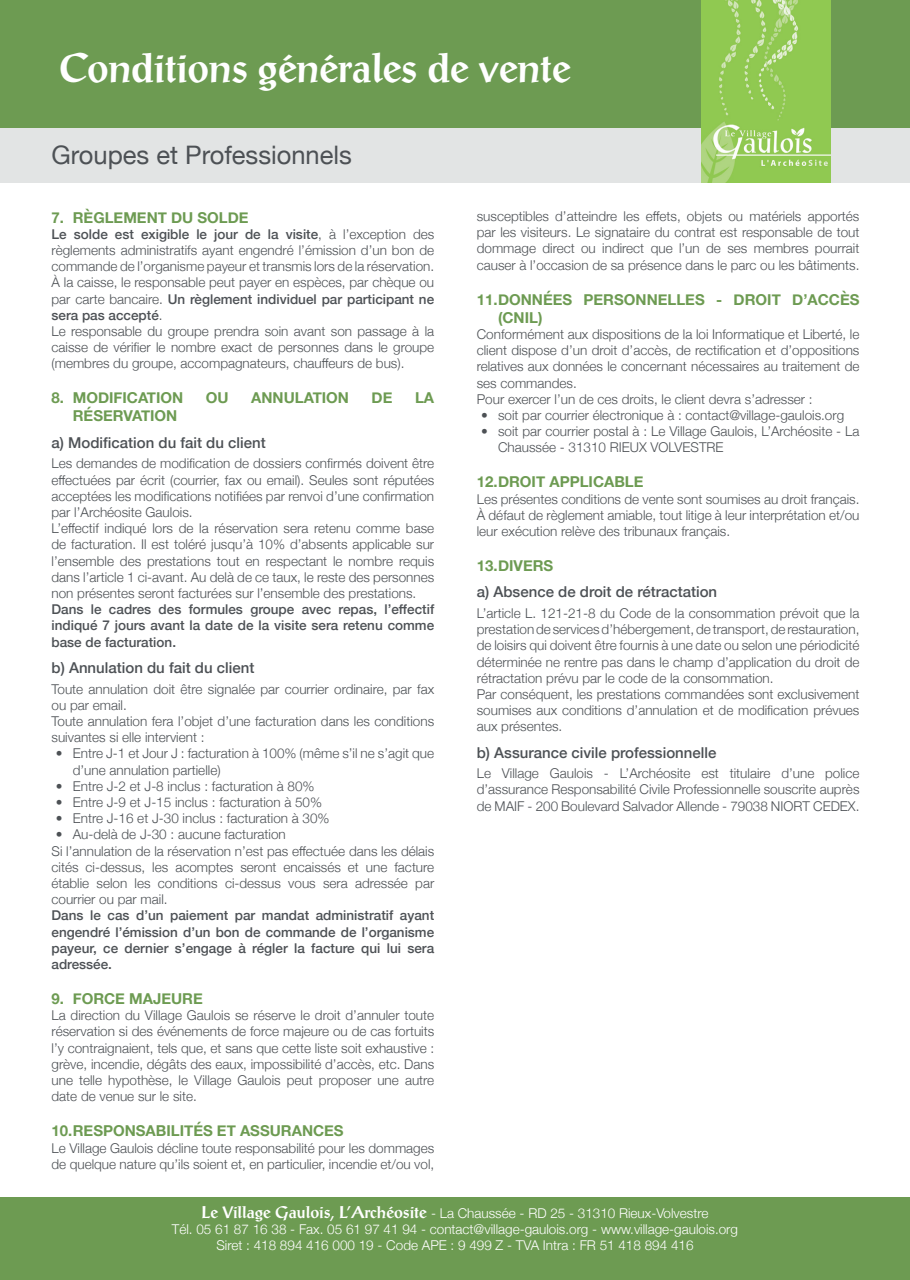
<style>
.page{position:relative;width:910px;height:1280px;background:#fff}
.page>*{position:absolute;margin:0;border:0;box-sizing:border-box;transform-origin:0 0}
.t1{font:500 40.5px "Post Antiqua BE";color:#fff}
.t2{font:25.5px "Helvetica Neue";color:#4d5155}
.t3{font:700 15px "Helvetica Neue";color:#6d9b52}
.t4{font:500 15px "Helvetica Neue";color:#4d5155}
.t5{font:300 13.5px/16.2px "Helvetica Neue";color:#4d5155}
.t6{font:500 13.5px/16.2px "Helvetica Neue";color:#4d5155;text-align:justify}
.t7{font:300 13.5px/16.2px "Helvetica Neue";color:#fff;text-align:center}
.s1{font-weight:500}
.s2{font-family:"Post Antiqua";font-weight:700;font-size:16.5px}
</style>
<div class="page">
<div style="left:0;top:127px;width:910px;height:55px;background:#e2e4e4"></div>
<div style="left:0;top:0;width:910px;height:127px;background:#6d9b52"></div>
<img style="left:702px;top:0;width:128px;height:182px">
<div style="left:0;top:1197px;width:910px;height:83px;background:#6d9b52"></div>
<h1 class="t1" style="left:60px;top:44px;width:513px">Conditions générales de vente</h1>
<h2 class="t2" style="left:52px;top:137px;width:302px">Groupes et Professionnels</h2>
<p class="t3" style="left:52px;top:206px;width:65px">7. RÈGLEMENT</p>
<p class="t3" style="left:171px;top:206px;width:38px">DU SOLDE</p>
<p class="t5" style="left:52px;top:225px;width:384px"><span class="s1">Le solde est exigible le jour de la visite</span>, à l’exception des règlements administratifs ayant engendré l’émission d’un bon de commande de l’organisme payeur et transmis lors de la réservation.<br>À la caisse, le responsable peut payer en espèces, par chèque ou par carte bancaire. <span class="s1">Un règlement individuel par participant ne sera pas accepté</span>.<br>Le responsable du groupe prendra soin avant son passage à la caisse de vérifier le nombre exact de personnes dans le groupe (membres du groupe, accompagnateurs, chauffeurs de bus).</p>
<p class="t3" style="left:52px;top:386px;width:133px">8. MODIFICATION</p>
<p class="t3" style="left:206px;top:386px;width:24px">OU</p>
<p class="t3" style="left:251px;top:386px;width:99px">ANNULATION</p>
<p class="t3" style="left:372px;top:386px;width:22px">DE</p>
<p class="t3" style="left:415px;top:386px;width:21px">LA</p>
<p class="t3" style="left:73px;top:404px;width:106px">RÉSERVATION</p>
<p class="t4" style="left:52px;top:431px;width:216px">a) Modification du fait du client</p>
<p class="t5" style="left:52px;top:454px;width:384px">Les demandes de modification de dossiers confirmés doivent être effectuées par écrit (courrier, fax ou email). Seules sont réputées acceptées les modifications notifiées par renvoi d’une confirmation par l’Archéosite Gaulois.<br>L’effectif indiqué lors de la réservation sera retenu comme base de facturation. Il est toléré jusqu’à 10% d’absents applicable sur l’ensemble des prestations tout en respectant le nombre requis dans l’article 1 ci-avant. Au delà de ce taux, le reste des personnes non présentes seront facturées sur l’ensemble des prestations.</p>
<p class="t6" style="left:52px;top:600px;width:384px">Dans le cadres des formules groupe avec repas, l’effectif indiqué 7 jours avant la date de la visite sera retenu comme base de facturation.</p>
<p class="t4" style="left:52px;top:656px;width:204px">b) Annulation du fait du client</p>
<p class="t5" style="left:52px;top:680px;width:384px">Toute annulation doit être signalée par courrier ordinaire, par fax ou par email.<br>Toute annulation fera l’objet d’une facturation dans les conditions suivantes si elle intervient :</p>
<p class="t5" style="left:73px;top:744px;width:363px;text-indent:-17px">• Entre J-1 et Jour J : facturation à 100% (même s’il ne s’agit que d’une annulation partielle)</p>
<p class="t5" style="left:56px;top:777px;width:260px">• Entre J-2 et J-8 inclus : facturation à 80%</p>
<p class="t5" style="left:56px;top:793px;width:268px">• Entre J-9 et J-15 inclus : facturation à 50%</p>
<p class="t5" style="left:56px;top:809px;width:275px">• Entre J-16 et J-30 inclus : facturation à 30%</p>
<p class="t5" style="left:52px;top:825px;width:384px;text-indent:4px">• Au-delà de J-30 : aucune facturation<br>Si l’annulation de la réservation n’est pas effectuée dans les délais cités ci-dessus, les acomptes seront encaissés et une facture établie selon les conditions ci-dessus vous sera adressée par courrier ou par mail.</p>
<p class="t6" style="left:52px;top:906px;width:384px">Dans le cas d’un paiement par mandat administratif ayant engendré l’émission d’un bon de commande de l’organisme payeur, ce dernier s’engage à régler la facture qui lui sera adressée.</p>
<p class="t3" style="left:52px;top:987px;width:33px">9. FOR</p>
<p class="t3" style="left:104px;top:987px;width:37px">CE MAJEURE</p>
<p class="t5" style="left:52px;top:1006px;width:384px;text-align:justify">La direction du Village Gaulois se réserve le droit d’annuler toute réservation si des événements de force majeure ou de cas fortuits l’y contraignaient, tels que, et sans que cette liste soit exhaustive : grève, incendie, dégâts des eaux, impossibilité d’accès, etc. Dans une telle hypothèse, le Village Gaulois peut proposer une autre date de venue sur le site.</p>
<p class="t3" style="left:52px;top:1119px;width:33px">10.RESPONSA</p>
<p class="t3" style="left:156px;top:1119px;width:20px">BILITÉS</p>
<p class="t3" style="left:217px;top:1119px;width:35px">ET ASSURAN</p>
<p class="t3" style="left:313px;top:1119px;width:22px">CES</p>
<p class="t5" style="left:52px;top:1138px;width:384px">Le Village Gaulois décline toute responsabilité pour les dommages de quelque nature qu’ils soient et, en particulier, incendie et/ou vol,</p>
<p class="t5" style="left:477px;top:207px;width:384px;text-align:justify">susceptibles d’atteindre les effets, objets ou matériels apportés par les visiteurs. Le signataire du contrat est responsable de tout dommage direct ou indirect que l’un de ses membres pourrait causer à l’occasion de sa présence dans le parc ou les bâtiments.</p>
<p class="t3" style="left:477px;top:288px;width:33px">11.DONNÉES</p>
<p class="t3" style="left:584px;top:288px;width:11px">PERSONNELLES</p>
<p class="t3" style="left:716px;top:288px;width:28px">- DROIT</p>
<p class="t3" style="left:792px;top:288px;width:68px">D’ACCÈS</p>
<p class="t3" style="left:498px;top:306px;width:46px">(CNIL)</p>
<p class="t5" style="left:477px;top:325px;width:384px">Conformément aux dispositions de la loi Informatique et Liberté, le client dispose d’un droit d’accès, de rectification et d’oppositions relatives aux données le concernant nécessaires au traitement de ses commandes.<br>Pour exercer l’un de ces droits, le client devra s’adresser :</p>
<p class="t5" style="left:481px;top:406px;width:365px">• soit par courrier électronique à : contact@village-gaulois.org</p>
<p class="t5" style="left:498px;top:422px;width:363px;text-indent:-17px">• soit par courrier postal à : Le Village Gaulois, L’Archéosite - La<br>Chaussée - 31310 RIEUX VOLVESTRE</p>
<p class="t3" style="left:477px;top:470px;width:32px">12.DROIT</p>
<p class="t3" style="left:549px;top:470px;width:10px">APPLI</p>
<p class="t3" style="left:593px;top:470px;width:42px">CABLE</p>
<p class="t5" style="left:477px;top:490px;width:384px;text-align:justify">Les présentes conditions de vente sont soumises au droit français.<br>À défaut de règlement amiable, tout litige à leur interprétation et/ou leur exécution relève des tribunaux français.</p>
<p class="t3" style="left:477px;top:554px;width:32px">13.DIVERS</p>
<p class="t4" style="left:477px;top:580px;width:242px">a) Absence de droit de rétractation</p>
<p class="t5" style="left:477px;top:604px;width:384px">L’article L. 121-21-8 du Code de la consommation prévoit que la prestation de services d’hébergement, de transport, de restauration, de loisirs qui doivent être fournis à une date ou selon une périodicité déterminée ne rentre pas dans le champ d’application du droit de rétractation prévu par le code de la consommation.<br>Par conséquent, les prestations commandées sont exclusivement soumises aux conditions d’annulation et de modification prévues aux présentes.</p>
<p class="t4" style="left:477px;top:740px;width:241px">b) Assurance civile professionnelle</p>
<p class="t5" style="left:477px;top:764px;width:384px;text-align:justify">Le Village Gaulois - L’Archéosite est titulaire d’une police d’assurance Responsabilité Civile Professionnelle souscrite auprès de MAIF - 200 Boulevard Salvador Allende - 79038 NIORT CEDEX.</p>
<p class="t7" style="left:172px;top:1204px;width:568px"><span class="s2">Le Village Gaulois, L’Archéosite</span> - La Chaussée - RD 25 - 31310 Rieux-Volvestre<br>Tél. 05 61 87 16 38 - Fax. 05 61 97 41 94 - contact@village-gaulois.org - www.village-gaulois.org<br>Siret : 418 894 416 000 19 - Code APE : 9 499 Z - TVA Intra : FR 51 418 894 416</p>
</div>
